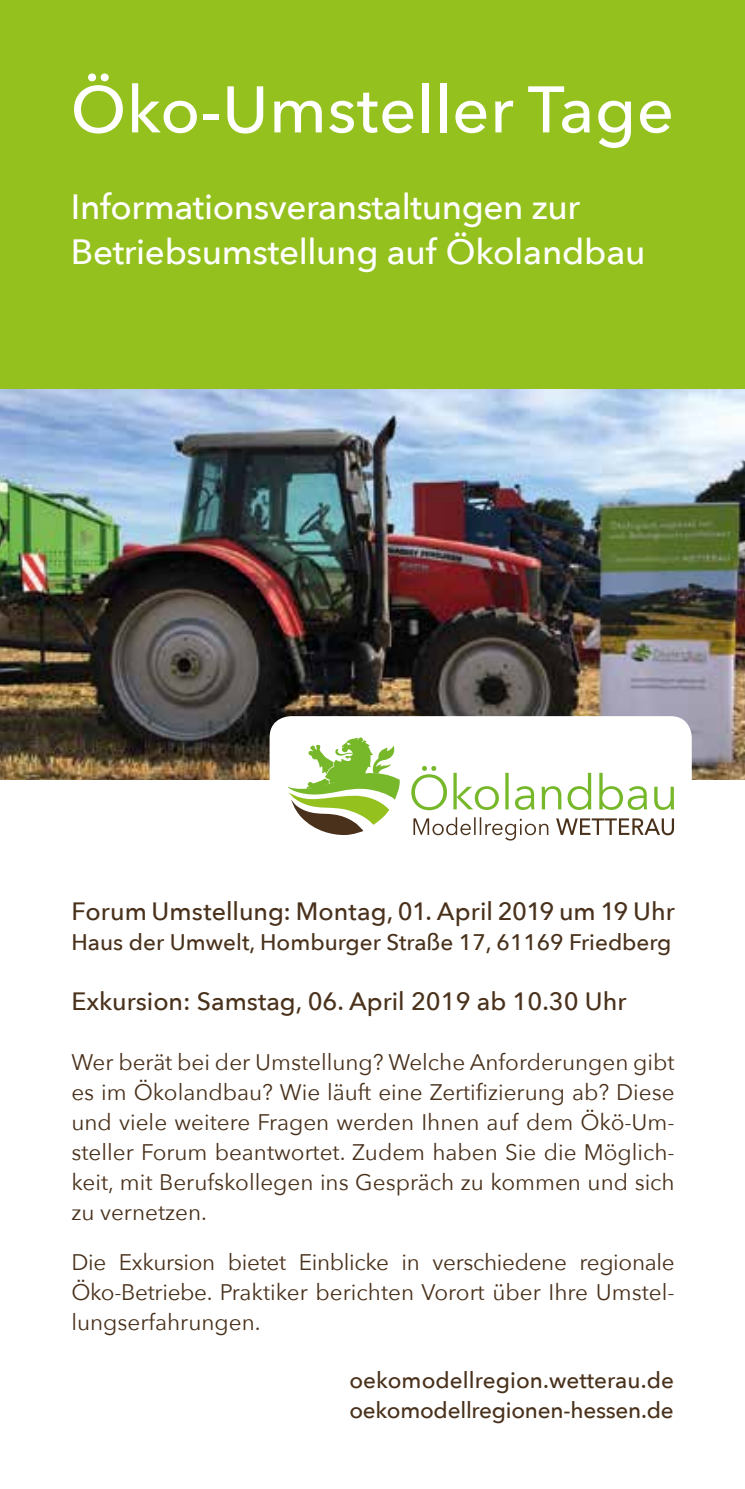
<style>
.page{position:relative;width:745px;height:1489px;background:#fff}
.page>*{position:absolute;margin:0;border:0;box-sizing:border-box;transform-origin:0 0}
.t1{font:500 65px "Avenir Next";letter-spacing:.01em;color:#fff}
.t2{font:500 35px/45px "Avenir Next";letter-spacing:-.01em;color:#fff}
.t3{font:500 25px "Avenir Next";color:#49311b}
.t4{font:22.5px/30px "Avenir Next";color:#49311b;text-align:justify}
.t5{font:500 22.5px/30px "Avenir Next";color:#49311b}
</style>
<div class="page">
<div style="left:0;top:0;width:744px;height:412px;background:#95c11f"></div>
<img style="left:0;top:390px;width:744px;height:390px">
<svg style="left:269px;top:716px;width:422px;height:117px"></svg>
<svg style="left:287px;top:737px;width:113px;height:98px"></svg>
<svg style="left:411px;top:766px;width:262px;height:44px"></svg>
<svg style="left:413px;top:817px;width:260px;height:23px"></svg>
<h1 class="t1" style="left:71px;top:54px;width:604px">Öko-Umsteller Tage</h1>
<h2 class="t2" style="left:71px;top:183px;width:576px">Informationsveranstaltungen zur<br>Betriebsumstellung auf Ökolandbau</h2>
<p class="t3" style="left:71px;top:889px;width:604px">Forum Umstellung: Montag, 01. April 2019 um 19 Uhr</p>
<p class="t5" style="left:71px;top:926px;width:601px">Haus der Umwelt, Homburger Straße 17, 61169 Friedberg</p>
<p class="t3" style="left:71px;top:979px;width:556px">Exkursion: Samstag, 06. April 2019 ab 10.30 Uhr</p>
<p class="t4" style="left:71px;top:1045px;width:604px">Wer berät bei der Umstellung? Welche Anforderungen gibt es im Ökolandbau? Wie läuft eine Zertifizierung ab? Diese und viele weitere Fragen werden Ihnen auf dem Ökö-Um&shy;steller Forum beantwortet. Zudem haben Sie die Möglich&shy;keit, mit Berufskollegen ins Gespräch zu kommen und sich zu vernetzen.</p>
<p class="t4" style="left:71px;top:1245px;width:604px">Die Exkursion bietet Einblicke in verschiedene regionale Öko-Betriebe. Praktiker berichten Vorort über Ihre Umstel&shy;lungserfahrungen.</p>
<p class="t5" style="left:349px;top:1364px;width:326px">oekomodellregion.wetterau.de oekomodellregionen-hessen.de</p>
</div>
